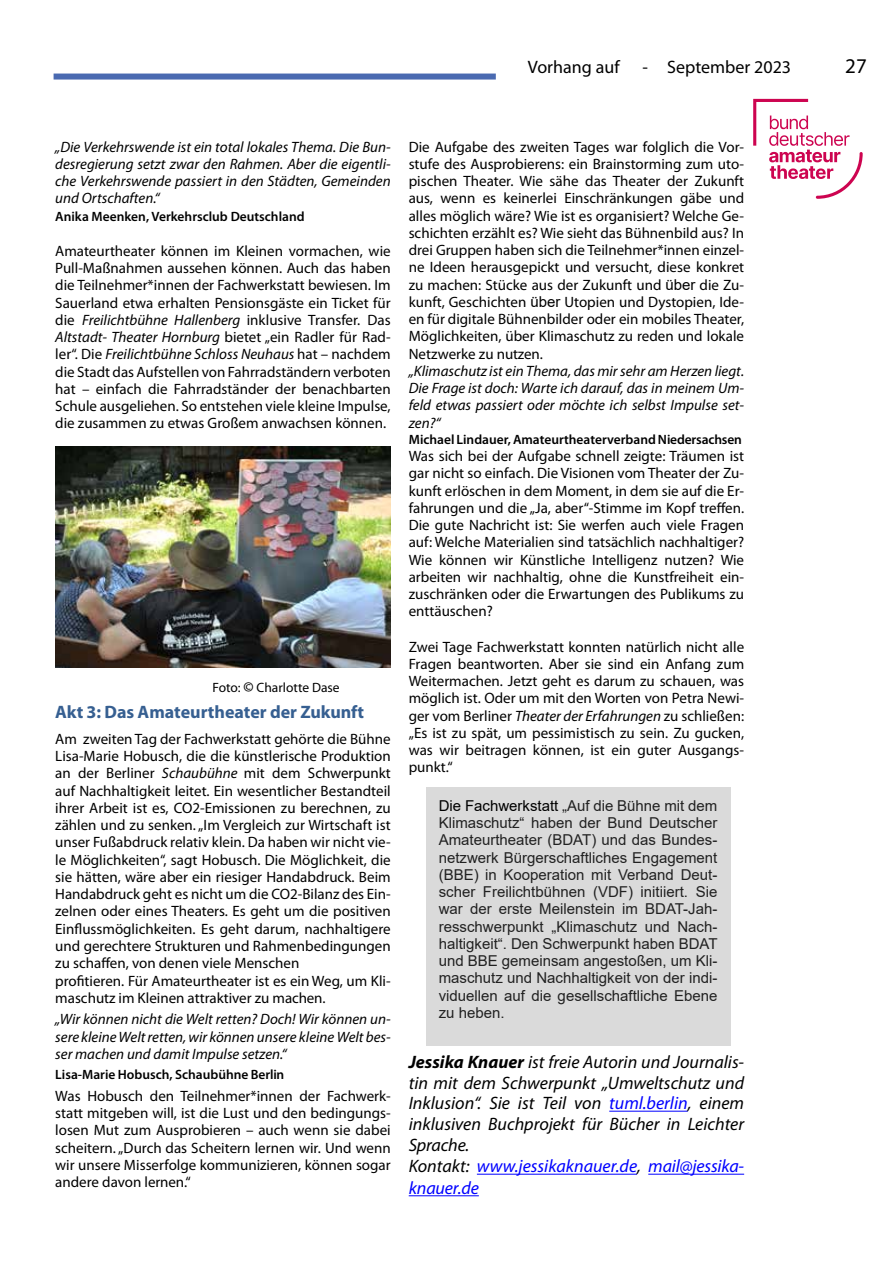
<style>
.page{position:relative;width:893px;height:1263px;background:#fff}
.page>*{position:absolute;margin:0;border:0;box-sizing:border-box;transform-origin:0 0}
.t1{font:21px "Myriad Pro";color:#000}
.t2{font:italic 18px/21px "Myriad Pro";color:#000}
.t3{font:700 18px "Myriad Pro";color:#365f91}
.t4{font:18px "Myriad Pro";color:#000}
.t5{font:15px/17.2px "Myriad Pro";color:#000;text-align:justify}
.t6{font:italic 15px/17.2px "Myriad Pro";color:#000;text-align:justify}
.t7{font:15px/17.2px "Arial";color:#212121;text-align:justify}
.t8{font:600 13.5px "Myriad Pro";color:#000}
.t9{font:13.5px "Myriad Pro";color:#000}
.s1{font-style:italic}
.s2{font-weight:600;font-size:15px}
.s3{font-family:"Arial"}
.s4{color:#000}
.s5{font-weight:700}
.s6{color:#00f}
</style>
<div class="page">
<div style="left:54px;top:74px;width:442px;height:6px;background:#4a6ab1"></div>
<hr style="left:609px;top:1111px;width:79px;height:1px;background:#00f">
<hr style="left:477px;top:1174px;width:160px;height:1px;background:#00f">
<hr style="left:648px;top:1174px;width:96px;height:1px;background:#00f">
<hr style="left:409px;top:1195px;width:70px;height:1px;background:#00f">
<div style="left:426px;top:787px;width:304px;height:259px;background:#dadada"></div>
<img style="left:55px;top:446px;width:336px;height:222px">
<svg style="left:753px;top:99px;width:110px;height:100px"></svg>
<p class="t4" style="left:528px;top:56px;width:93px">Vorhang auf</p>
<p class="t4" style="left:642px;top:56px;width:150px">- September 2023</p>
<h1 class="t1" style="left:845px;top:53px;width:23px">27</h1>
<p class="t6" style="left:55px;top:138px;width:337px">„Die Verkehrswende ist ein total lokales Thema. Die Bun&shy;desregierung setzt zwar den Rahmen. Aber die eigentli&shy;che Verkehrswende passiert in den Städten, Gemeinden und Ortschaften.“</p>
<p class="t8" style="left:55px;top:207px;width:251px">Anika Meenken, Verkehrsclub Deutschland</p>
<p class="t5" style="left:55px;top:242px;width:337px">Amateurtheater können im Kleinen vormachen, wie Pull-Maßnahmen aussehen können. Auch das haben die Teilnehmer*innen der Fachwerkstatt bewiesen. Im Sauerland etwa erhalten Pensionsgäste ein Ticket für die <span class="s1">Freilichtbühne Hallenberg</span> inklusive Transfer. Das <span class="s1">Altstadt- Theater Hornburg</span> bietet „ein Radler für Rad&shy;ler“. Die <span class="s1">Freilichtbühne Schloss Neuhaus</span> hat – nachdem die Stadt das Aufstellen von Fahrradständern verboten hat – einfach die Fahrradständer der benachbarten Schule ausgeliehen. So entstehen viele kleine Impulse, die zusammen zu etwas Großem anwachsen können.</p>
<p class="t9" style="left:213px;top:679px;width:129px">Foto: <span class="s2">©</span> Charlotte Dase</p>
<p class="t3" style="left:55px;top:700px;width:310px">Akt 3: Das Amateurtheater der Zukunft</p>
<p class="t5" style="left:55px;top:730px;width:337px;text-align:left">Am zweiten Tag der Fachwerkstatt gehörte die Bühne Lisa-Marie Hobusch, die die künstlerische Produktion an der Berliner <span class="s1">Schaubühne</span> mit dem Schwerpunkt auf Nachhaltigkeit leitet. Ein wesentlicher Bestandteil ihrer Arbeit ist es, CO2-Emissionen zu berechnen, zu zählen und zu senken. „Im Vergleich zur Wirtschaft ist unser Fußabdruck relativ klein. Da haben wir nicht vie&shy;le Möglichkeiten“, sagt Hobusch. Die Möglichkeit, die sie hätten, wäre aber ein riesiger Handabdruck. Beim Handabdruck geht es nicht um die CO2-Bilanz des Ein&shy;zelnen oder eines Theaters. Es geht um die positiven Einflussmöglichkeiten. Es geht darum, nachhaltigere und gerechtere Strukturen und Rahmenbedingungen zu schaffen, von denen viele Menschen<br>profitieren. Für Amateurtheater ist es ein Weg, um Kli&shy;maschutz im Kleinen attraktiver zu machen.</p>
<p class="t6" style="left:55px;top:1010px;width:337px">„Wir können nicht die Welt retten? Doch! Wir können un&shy;sere kleine Welt retten, wir können unsere kleine Welt bes&shy;ser machen und damit Impulse setzen.“</p>
<p class="t8" style="left:55px;top:1066px;width:231px">Lisa-Marie Hobusch, Schaubühne Berlin</p>
<p class="t5" style="left:55px;top:1087px;width:337px">Was Hobusch den Teilnehmer*innen der Fachwerk&shy;statt mitgeben will, ist die Lust und den bedingungs&shy;losen Mut zum Ausprobieren – auch wenn sie dabei scheitern. „Durch das Scheitern lernen wir. Und wenn wir unsere Misserfolge kommunizieren, können sogar andere davon lernen.“</p>
<p class="t5" style="left:409px;top:138px;width:337px">Die Aufgabe des zweiten Tages war folglich die Vor&shy;stufe des Ausprobierens: ein Brainstorming zum uto&shy;pischen Theater. Wie sähe das Theater der Zukunft aus, wenn es keinerlei Einschränkungen gäbe und alles möglich wäre? Wie ist es organisiert? Welche Ge&shy;schichten erzählt es? Wie sieht das Bühnenbild aus? In drei Gruppen haben sich die Teilnehmer*innen einzel&shy;ne Ideen herausgepickt und versucht, diese konkret zu machen: Stücke aus der Zukunft und <span class="s3">über</span> die Zu&shy;kunft, Geschichten <span class="s3">über</span> Utopien und Dystopien, Ide&shy;en für digitale Bühnenbilder oder ein mobiles Theater, Möglichkeiten, über Klimaschutz zu reden und lokale Netzwerke zu nutzen.</p>
<p class="t6" style="left:409px;top:362px;width:337px">„Klimaschutz ist ein Thema, das mir sehr am Herzen liegt.<br>Die Frage ist doch: Warte ich darauf, das in meinem Um&shy;feld etwas passiert oder möchte ich selbst Impulse set&shy;zen?“</p>
<p class="t8" style="left:409px;top:431px;width:335px">Michael Lindauer, Amateurtheaterverband Niedersachsen</p>
<p class="t5" style="left:409px;top:447px;width:337px">Was sich bei der Aufgabe schnell zeigte: Träumen ist gar nicht so einfach. Die Visionen vom Theater der Zu&shy;kunft erlöschen in dem Moment, in dem sie auf die Er&shy;fahrungen und die „Ja, aber“-Stimme im Kopf treffen.<br>Die gute Nachricht ist: Sie werfen auch viele Fragen auf: Welche Materialien sind tatsächlich nachhaltiger?<br>Wie können wir Künstliche Intelligenz nutzen? Wie arbeiten wir nachhaltig, ohne die Kunstfreiheit ein&shy;zuschränken oder die Erwartungen des Publikums zu enttäuschen?</p>
<p class="t5" style="left:409px;top:638px;width:337px">Zwei Tage Fachwerkstatt konnten natürlich nicht alle Fragen beantworten. Aber sie sind ein Anfang zum Weitermachen. Jetzt geht es darum zu schauen, was möglich ist. Oder um mit den Worten von Petra Newi&shy;ger vom Berliner <span class="s1">Theater der Erfahrungen</span> zu schließen: „Es ist zu spät, um pessimistisch zu sein. Zu gucken, was wir beitragen können, ist ein guter Ausgangs&shy;punkt.“</p>
<p class="t7" style="left:439px;top:797px;width:280px"><span class="s4">Die Fachwerkstatt</span> „Auf die Bühne mit dem Klimaschutz“ haben der Bund Deutscher Amateurtheater (BDAT) und das Bundes&shy;netzwerk Bürgerschaftliches Engagement (BBE) in Kooperation mit Verband Deut&shy;scher Freilichtbühnen (VDF) initiiert. Sie war der erste Meilenstein im BDAT-Jah&shy;resschwerpunkt „Klimaschutz und Nach&shy;haltigkeit“. Den Schwerpunkt haben BDAT und BBE gemeinsam angestoßen, um Kli&shy;maschutz und Nachhaltigkeit von der indi&shy;viduellen auf die gesellschaftliche Ebene zu heben.</p>
<p class="t2" style="left:409px;top:1051px;width:337px"><span class="s5">Jessika Knauer</span> ist freie Autorin und Journalis&shy;tin mit dem Schwerpunkt „Umweltschutz und Inklusion“. Sie ist Teil von <span class="s6">tuml.berlin</span>, einem inklusiven Buchprojekt für Bücher in Leichter Sprache.<br>Kontakt: <span class="s6">www.jessikaknauer.de</span>, <span class="s6">mail@jessika&shy;knauer.de</span></p>
</div>
